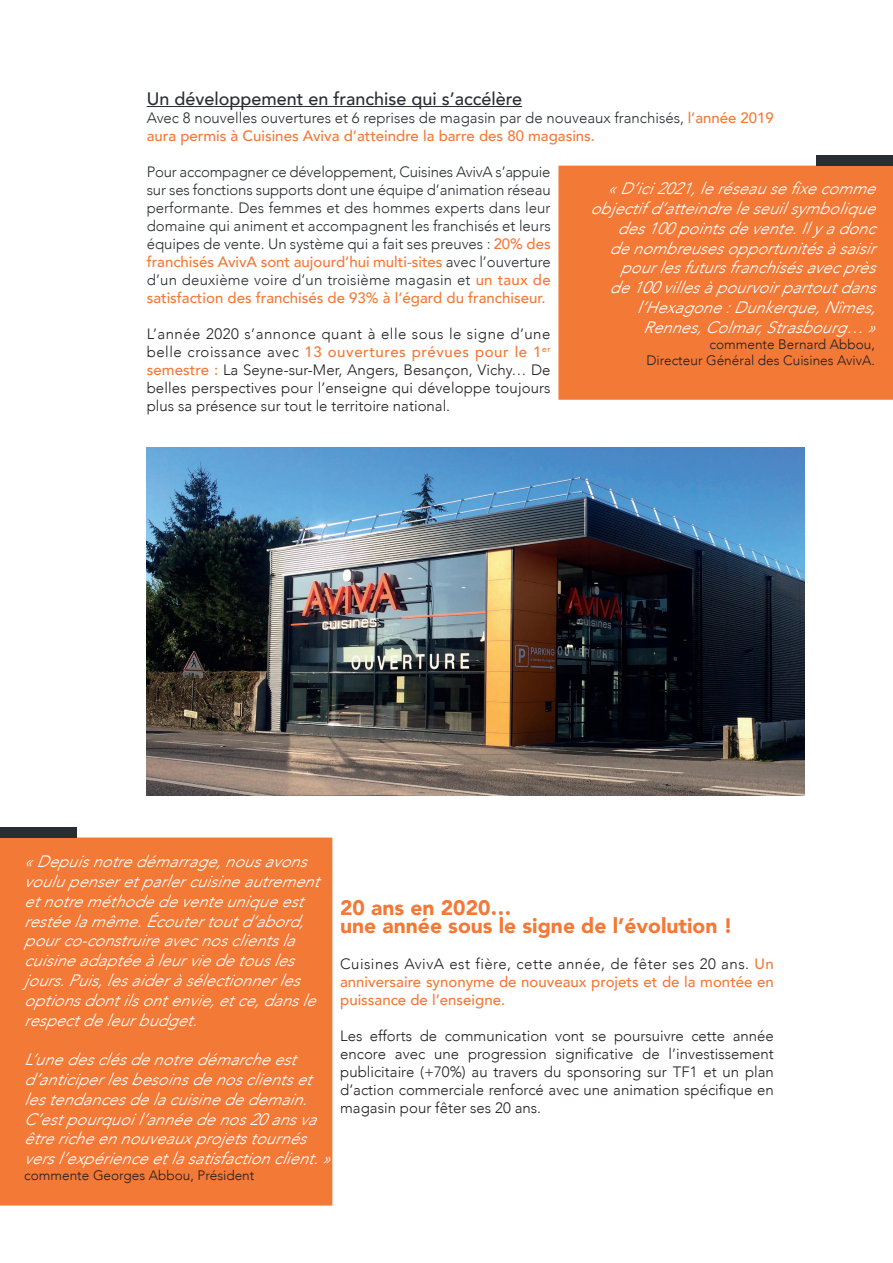
<style>
.page{position:relative;width:893px;height:1263px;background:#fff}
.page>*{position:absolute;margin:0;border:0;box-sizing:border-box;transform-origin:0 0}
.t1{font:900 21px "Avenir";color:#f37937}
.t2{font:500 18px "Avenir";color:#292e32}
.t3{font:italic 300 16.5px/19.8px "Avenir";color:#fff}
.t4{font:300 15px/18px "Avenir";color:#292e32}
.t5{font:300 15px/18px "Avenir";color:#231f20;text-align:justify}
.t6{font:500 15px/18px "Avenir";color:#f37937;text-align:justify}
.t7{font:300 13.65px "Avenir";color:#231f20}
.s1{font-weight:500;color:#f37937}
.s2{font-weight:300;color:#231f20}
</style>
<div class="page">
<hr style="left:147px;top:106px;width:375px;height:1px;background:#292e32">
<div style="left:559px;top:166px;width:333px;height:233px;background:#f37937"></div>
<div style="left:558px;top:166px;width:335px;height:234px;border:2px solid #f37937"></div>
<div style="left:816px;top:155px;width:77px;height:11px;background:#292e32"></div>
<div style="left:0;top:837px;width:332px;height:368px;background:#f37937"></div>
<div style="left:0;top:827px;width:76px;height:11px;background:#292e32"></div>
<img style="left:147px;top:448px;width:657px;height:347px">
<p class="t2" style="left:147px;top:83px;width:377px">Un développement en franchise qui s’accélère</p>
<p class="t4" style="left:147px;top:109px;width:629px">Avec 8 nouvelles ouvertures et 6 reprises de magasin par de nouveaux franchisés, <span class="s1">l’année 2019 aura permis à Cuisines Aviva d’atteindre la barre des 80 magasins.</span></p>
<p class="t4" style="left:147px;top:163px;width:406px;text-align:justify">Pour accompagner ce développement, Cuisines AvivA s’appuie sur ses fonctions supports dont une équipe d’animation réseau performante. Des femmes et des hommes experts dans leur domaine qui animent et accompagnent les franchisés et leurs équipes de vente. Un système qui a fait ses preuves : <span class="s1">20% des franchisés AvivA sont aujourd’hui multi-sites</span> avec l’ouverture d’un deuxième voire d’un troisième magasin et <span class="s1">un taux de satisfaction des franchisés de 93% à l’égard du franchiseur.</span></p>
<p class="t5" style="left:147px;top:325px;width:405px">L’année 2020 s’annonce quant à elle sous le signe d’une belle croissance avec <span class="s1">13 ouvertures prévues pour le 1</span><sup>er </sup><span class="s1">semestre :</span> La Seyne-sur-Mer, Angers, Besançon, Vichy… De belles perspectives pour l’enseigne qui développe toujours plus sa présence sur tout le territoire national.</p>
<p class="t3" style="left:590px;top:179px;width:291px;text-align:right">«D’ici2021,leréseausefixecomme objectif d ’atteindreleseuilsymbolique des100pointsdevente.Ily adonc denombreusesopportunitésàsaisir pourlesfutursfranchisésavecprès de100villesàpourvoirpartoutdans l’Hexagone:Dunkerque,Nîmes, Rennes,Colmar,Strasbourg… »</p>
<p class="t7" style="left:710px;top:336px;width:167px">commente Bernard Abbou,</p>
<p class="t7" style="left:646px;top:353px;width:230px">Directeur Général des Cuisines AvivA.</p>
<p class="t3" style="left:24px;top:851px;width:301px">«Depuisnotredémarrage,nousavons voulupenseretparlercuisineautrement etnotreméthodedeventeuniqueest restéelamême.Écoutertoutd ’abord, pourco-construireavecnosclientsla cuisineadaptéeàleurviedetousles jours.Puis,lesaideràsélectionnerles optionsdontilsontenvie,etce,dansle respectdeleurbudget.</p>
<p class="t3" style="left:24px;top:1049px;width:312px">L’unedesclésdenotredémarcheest<br>d ’anticiperlesbesoinsdenosclientset lestendancesdelacuisinededemain.<br>C’estpourquoil’annéedenos20ansva êtrericheennouveauxprojetstournés versl’expérienceetlasatisfactionclient. »</p>
<p class="t7" style="left:24px;top:1168px;width:232px">commente Georges Abbou, Président</p>
<p class="t1" style="left:340px;top:890px;width:173px">20 ans en 2020…</p>
<p class="t1" style="left:340px;top:908px;width:394px">une année sous le signe de l’évolution !</p>
<p class="t6" style="left:340px;top:954px;width:435px"><span class="s2">Cuisines AvivA est fière, cette année, de fêter ses 20 ans.</span> Un anniversaire synonyme de nouveaux projets et de la montée en puissance de l’enseigne.</p>
<p class="t5" style="left:340px;top:1027px;width:435px">Les efforts de communication vont se poursuivre cette année encore avec une progression significative de l’investissement publicitaire (+70%) au travers du sponsoring sur TF1 et un plan d’action commerciale renforcé avec une animation spécifique en magasin pour fêter ses 20 ans.</p>
</div>
